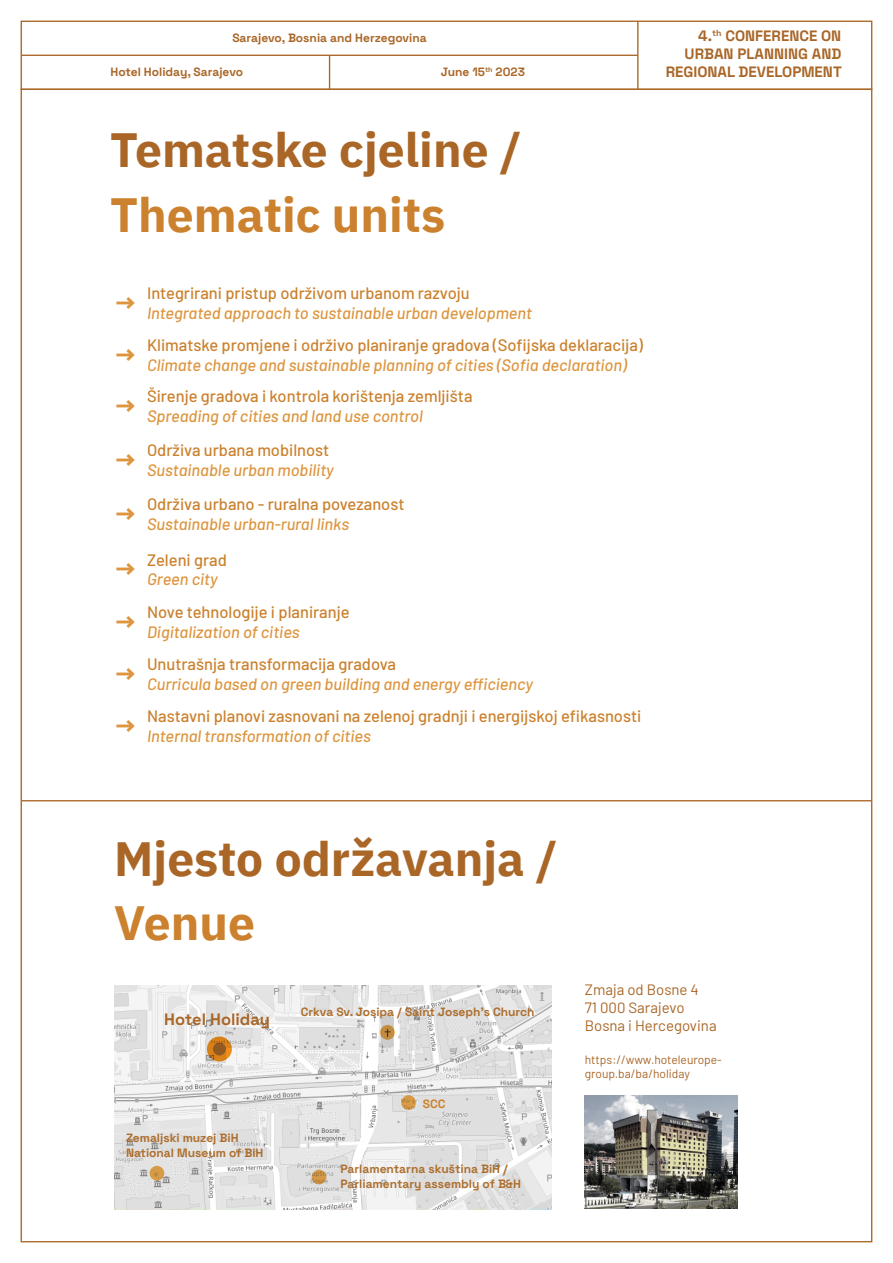
<style>
.page{position:relative;width:893px;height:1263px;background:#fff}
.page>*{position:absolute;margin:0;border:0;box-sizing:border-box;transform-origin:0 0}
.t1{font:700 48px "IBM Plex Sans";color:#a96627}
.t2{font:700 48px "IBM Plex Sans";color:#cb812d}
.t3{font:700 25.65px "IBM Plex Sans";color:#dd953e}
.t4{font:500 16.5px/34px "Barlow";color:#cb812d}
.t5{font:italic 500 16.5px/31.5px "Barlow";color:#dd953e}
.t6{font:700 16.5px "Space Grotesk";color:#a96627}
.t7{font:700 15px/18px "Space Grotesk";color:#a96627;text-align:right}
.t8{font:15px/18px "Barlow";color:#a96627}
.t9{font:700 12px/14.4px "Space Grotesk";color:#ad6e2d}
.t10{font:700 12px "Space Grotesk";color:#a96627}
.t11{font:12px/14.4px "Barlow";color:#a96627}
.t12{font:700 12px "Space Grotesk";color:#cb812d}
.s1{font-style:normal;color:#cb812d}
.s2{font-style:italic;color:#dd953e}
</style>
<div class="page">
<svg style="left:114px;top:985px;width:438px;height:224px;fill:#e3e3e3"></svg>
<svg style="left:150px;top:1166px;width:14px;height:14px"></svg>
<svg style="left:312px;top:1170px;width:14px;height:14px"></svg>
<svg style="left:380px;top:1025px;width:15px;height:15px"></svg>
<svg style="left:401px;top:1095px;width:15px;height:15px"></svg>
<svg style="left:210px;top:1039px;width:19px;height:19px"></svg>
<div style="left:207px;top:1036px;width:25px;height:25px;border:6px solid #f7931d;border-radius:50%"></div>
<svg style="left:585px;top:1095px;width:152px;height:114px;background:#7e7e7a"></svg>
<hr style="left:21px;top:800px;width:851px;height:1px;background:#a96627">
<div style="left:21px;top:21px;width:851px;height:69px;border:1px solid #a96627"></div>
<hr style="left:637px;top:21px;width:1px;height:68px;background:#a96627">
<hr style="left:21px;top:55px;width:617px;height:1px;background:#a96627">
<hr style="left:329px;top:55px;width:1px;height:34px;background:#a96627">
<p class="t10" style="left:232px;top:29px;width:196px">Sarajevo, Bosnia and Herzegovina</p>
<p class="t10" style="left:111px;top:63px;width:134px">Hotel Holiday, Sarajevo</p>
<p class="t10" style="left:441px;top:63px;width:86px">June 15<sup>th</sup> 2023</p>
<h1 class="t1" style="left:110px;top:112px;width:413px">Tematske cjeline /</h1>
<h1 class="t2" style="left:110px;top:177px;width:337px">Thematic units</h1>
<h2 class="t3" style="left:114px;top:282px;width:25px">→</h2>
<p class="t4" style="left:147px;top:275px;width:324px">Integrirani pristup održivom urbanom razvoju</p>
<p class="t5" style="left:147px;top:296px;width:386px">Integrated approach to sustainable urban development</p>
<p class="t4" style="left:147px;top:327px;width:497px">Klimatske promjene i održivo planiranje gradova (Sofijska deklaracija)</p>
<p class="t5" style="left:147px;top:348px;width:481px;text-indent:-33px"><sup>→</sup> Climate change and sustainable planning of cities (Sofia declaration)<br><span class="s1">Širenje gradova i kontrola korištenja zemljišta</span></p>
<p class="t5" style="left:147px;top:398px;width:277px;line-height:34px;text-indent:-33px"><sup>→</sup> Spreading of cities and land use control<br><span class="s1">Održiva urbana mobilnost</span></p>
<p class="t4" style="left:147px;top:452px;width:259px;text-indent:-33px"><sup>→</sup> <span class="s2">Sustainable urban mobility<br></span>Održiva urbano - ruralna povezanost</p>
<p class="t5" style="left:147px;top:505px;width:204px;line-height:35.7px;text-indent:-33px"><sup>→</sup> Sustainable urban-rural links<br><span class="s1">Zeleni grad</span></p>
<p class="t5" style="left:114px;top:562px;width:105px"><sup>→</sup> Green city</p>
<h2 class="t3" style="left:114px;top:601px;width:25px">→</h2>
<p class="t4" style="left:147px;top:646px;width:251px">Unutrašnja transformacija gradova</p>
<p class="t4" style="left:147px;top:593px;width:204px">Nove tehnologije i planiranje</p>
<p class="t5" style="left:147px;top:615px;width:154px">Digitalization of cities</p>
<p class="t4" style="left:147px;top:666px;width:496px;line-height:32.2px;text-indent:-33px"><sup>→</sup> <span class="s2">Curricula based on green building and energy efficiency<br></span>Nastavni planovi zasnovani na zelenoj gradnji i energijskoj efikasnosti</p>
<p class="t5" style="left:114px;top:719px;width:258px"><sup>→</sup> Internal transformation of cities</p>
<p class="t7" style="left:666px;top:26px;width:178px">4.<sup>th</sup> CONFERENCE ON<br>URBAN PLANNING AND<br>REGIONAL DEVELOPMENT</p>
<h1 class="t1" style="left:114px;top:820px;width:445px">Mjesto održavanja /</h1>
<h1 class="t2" style="left:114px;top:885px;width:142px">Venue</h1>
<p class="t6" style="left:164px;top:1007px;width:107px">Hotel Holiday</p>
<p class="t9" style="left:126px;top:1130px;width:139px">Zemaljski muzej BiH<br>National Museum of BiH</p>
<p class="t9" style="left:301px;top:1004px;width:235px">Crkva Sv. Josipa / Saint Joseph's Church</p>
<p class="t12" style="left:423px;top:1095px;width:24px">SCC</p>
<p class="t9" style="left:340px;top:1161px;width:182px">Parlamentarna skuština BiH /<br>Parliamentary assembly of B&amp;H</p>
<p class="t8" style="left:585px;top:980px;width:133px">Zmaja od Bosne 4<br>71 000 Sarajevo<br>Bosna i Hercegovina</p>
<p class="t11" style="left:585px;top:1051px;width:139px">https://www.hoteleurope&shy;group.ba/ba/holiday</p>
</div>
